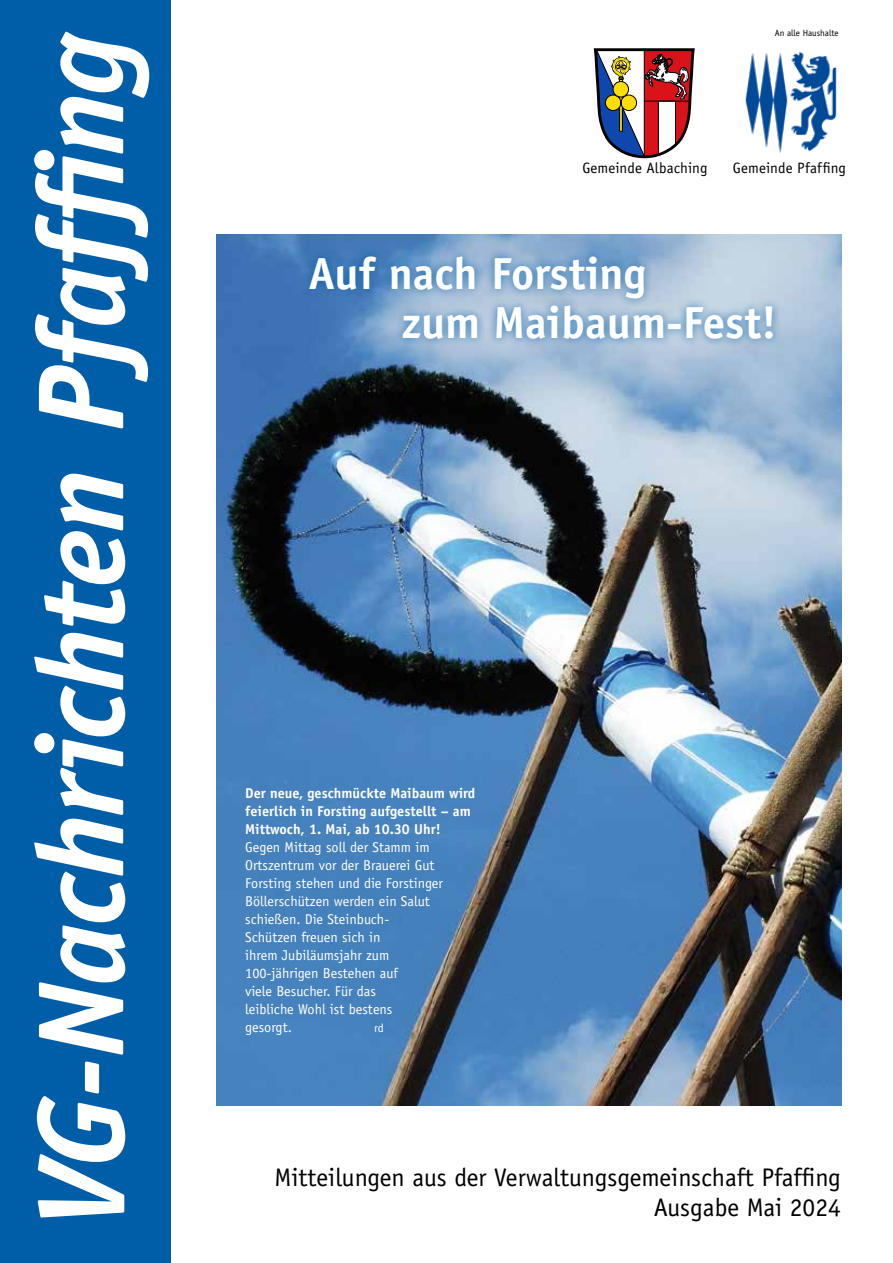
<style>
.page{position:relative;width:893px;height:1263px;background:#fff}
.page>*{position:absolute;margin:0;border:0;box-sizing:border-box;transform-origin:0 0}
.t1{font:italic 700 123px "Officina Sans Std";letter-spacing:-.025em;color:#fff}
.t2{font:700 45px/49.5px "Officina Sans Std";color:#fff}
.t3{font:25.5px/30.6px "Officina Sans Std";color:#000;text-align:right}
.t4{font:15px "Officina Sans Std";letter-spacing:.005em;color:#000}
.t5{font:14.25px/18px "Officina Sans";color:#fff}
.t6{font:700 14.25px/18px "Officina Sans Std";color:#fff}
.t7{font:12px "Officina Sans";color:#fff}
.t8{font:9px "Officina Sans Std";color:#000}
</style>
<div class="page">
<img style="left:217px;top:235px;width:625px;height:871px">
<div style="left:0;top:0;width:170px;height:1263px;background:#005ea8"></div>
<svg style="left:594px;top:48px;width:101px;height:110px"></svg>
<img style="left:745px;top:51px;width:92px;height:102px">
<div style="left:301px;top:247px;width:481px;height:101px;background:#005ea8;opacity:.75"></div>
<h1 class="t1" style="left:7px;top:1230px;width:1202px;rotate:-90deg">VG-Nachrichten Pfaffing</h1>
<p class="t8" style="left:775px;top:28px;width:66px">An alle Haushalte</p>
<p class="t4" style="left:582px;top:159px;width:127px">Gemeinde Albaching</p>
<p class="t4" style="left:733px;top:159px;width:115px">Gemeinde Pfaffing</p>
<h2 class="t2" style="left:402px;top:248px;width:376px;text-indent:-93px">Auf nach Forsting<br>zum Maibaum-Fest!</h2>
<p class="t6" style="left:245px;top:784px;width:232px">Der neue, geschmückte Maibaum wird feierlich in Forsting aufgestellt – am<br>Mittwoch, 1. Mai, ab 10.30 Uhr!</p>
<p class="t5" style="left:245px;top:838px;width:199px">Gegen Mittag soll der Stamm im<br>Ortszentrum vor der Brauerei Gut<br>Forsting stehen und die Forstinger<br>Böllerschützen werden ein Salut schießen. Die Steinbuch-<br>Schützen freuen sich in<br>ihrem Jubiläumsjahr zum<br>100-jährigen Bestehen auf<br>viele Besucher. Für das<br>leibliche Wohl ist bestens<br>gesorgt.</p>
<p class="t7" style="left:374px;top:1021px;width:11px">rd</p>
<h3 class="t3" style="left:274px;top:1162px;width:568px">Mitteilungen aus der Verwaltungsgemeinschaft Pfaffing<br>Ausgabe Mai 2024</h3>
</div>
